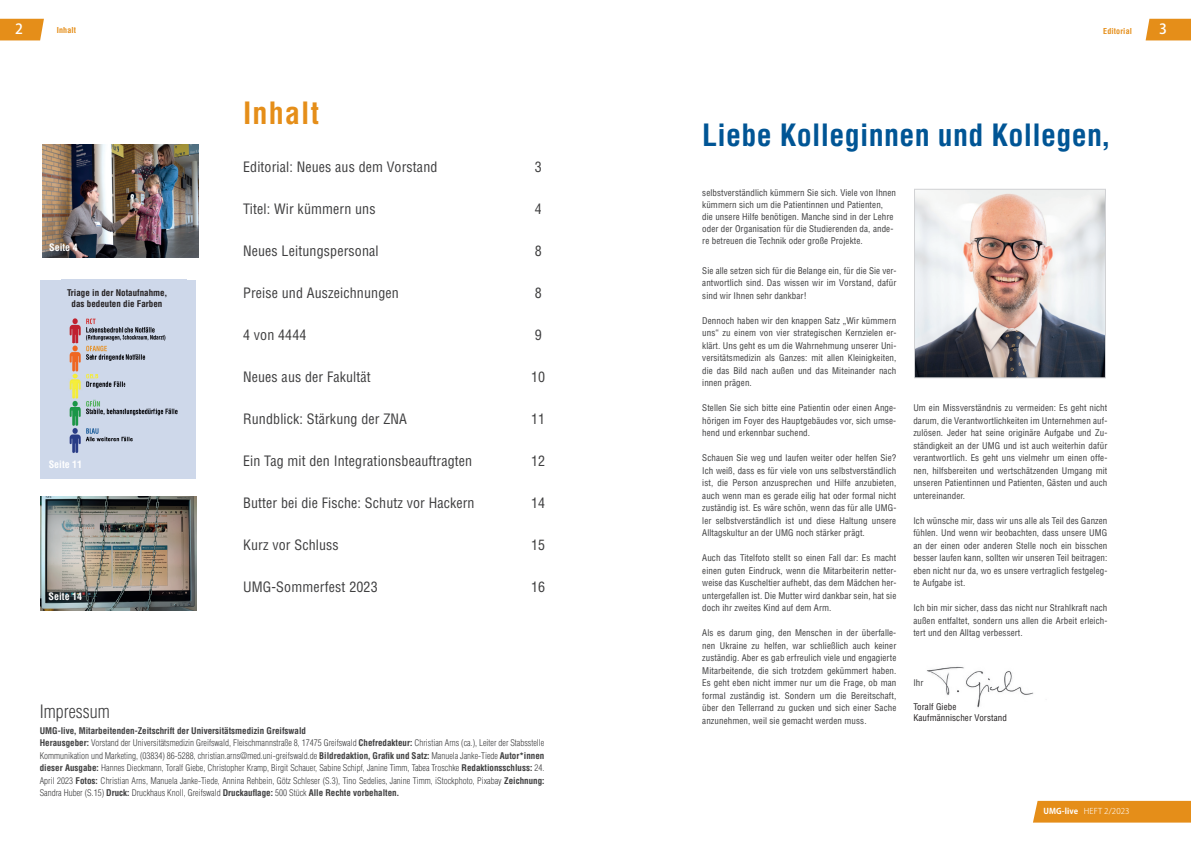
<style>
.page{position:relative;width:1191px;height:842px;background:#fff}
.page>*{position:absolute;margin:0;border:0;box-sizing:border-box;transform-origin:0 0}
.t1{font:700 condensed 30px "Helvetica";letter-spacing:.01em;color:#005595}
.t2{font:700 condensed 30px "Helvetica";letter-spacing:.04em;color:#e58e19}
.t3{font:300 condensed 18px "Helvetica";color:#3e3e3f}
.t4{font:condensed 14px "Helvetica";letter-spacing:.01em;color:#3e3e3f}
.t5{font:500 14px "Koz Go Pr 6 N";color:#fff}
.t6{font:700 condensed 10px "Helvetica";color:#fff}
.t7{font:condensed 9px/12.5px "Helvetica";letter-spacing:.01em;color:#3e3e3f;text-align:justify}
.t8{font:300 condensed 9px/12.5px "Helvetica";color:#3e3e3f}
.t9{font:700 condensed 9px/10.8px "Helvetica";color:#231f20;text-align:center}
.t10{font:condensed 9px/11px "Helvetica";letter-spacing:.01em;color:#231f20}
.t11{font:300 8px "Koz Go Pr 6 N";letter-spacing:.01em;color:#fff}
.t12{font:700 condensed 8px "Helvetica";letter-spacing:.02em;color:#e58e19}
.s1{font-weight:700}
</style>
<div class="page">
<svg style="left:1145px;top:19px;width:46px;height:21px"></svg>
<svg style="left:0;top:19px;width:44px;height:21px"></svg>
<div style="left:1033px;top:801px;width:158px;height:21px;background:#e58e19"></div>
<img style="left:927px;top:666px;width:107px;height:42px">
<img style="left:42px;top:144px;width:156px;height:113px">
<img style="left:40px;top:497px;width:156px;height:113px">
<div style="left:40px;top:280px;width:156px;height:198px;background:#ced8ea"></div>
<img style="left:69px;top:318px;width:109px;height:135px">
<img style="left:916px;top:191px;width:187px;height:185px">
<div style="left:914px;top:189px;width:191px;height:189px;border:1px solid #d1d2d4"></div>
<h3 class="t5" style="left:15px;top:21px;width:9px">2</h3>
<p class="t12" style="left:57px;top:25px;width:21px">Inhalt</p>
<p class="t12" style="left:1103px;top:26px;width:30px">Editorial</p>
<h3 class="t5" style="left:1159px;top:21px;width:9px">3</h3>
<p class="t6" style="left:49px;top:241px;width:30px">Seite 4</p>
<p class="t9" style="left:67px;top:288px;width:101px">Triage in der Notaufnahme, das bedeuten die Farben</p>
<p class="t6" style="left:49px;top:458px;width:35px">Seite 11</p>
<p class="t6" style="left:49px;top:590px;width:35px">Seite 14</p>
<h1 class="t2" style="left:243px;top:94px;width:78px">Inhalt</h1>
<h3 class="t4" style="left:243px;top:158px;width:196px">Editorial: Neues aus dem Vorstand</h3>
<h3 class="t4" style="left:535px;top:158px;width:8px">3</h3>
<h3 class="t4" style="left:243px;top:200px;width:134px">Titel: Wir kümmern uns</h3>
<h3 class="t4" style="left:535px;top:200px;width:8px">4</h3>
<h3 class="t4" style="left:243px;top:242px;width:137px">Neues Leitungspersonal</h3>
<h3 class="t4" style="left:535px;top:242px;width:8px">8</h3>
<h3 class="t4" style="left:243px;top:284px;width:157px">Preise und Auszeichnungen</h3>
<h3 class="t4" style="left:535px;top:284px;width:8px">8</h3>
<h3 class="t4" style="left:243px;top:326px;width:65px">4 von 4444</h3>
<h3 class="t4" style="left:535px;top:326px;width:8px">9</h3>
<h3 class="t4" style="left:243px;top:368px;width:129px">Neues aus der Fakultät</h3>
<h3 class="t4" style="left:531px;top:368px;width:16px">10</h3>
<h3 class="t4" style="left:243px;top:410px;width:165px">Rundblick: Stärkung der ZNA</h3>
<h3 class="t4" style="left:531px;top:410px;width:16px">11</h3>
<h3 class="t4" style="left:243px;top:452px;width:231px">Ein Tag mit den Integrationsbeauftragten</h3>
<h3 class="t4" style="left:531px;top:452px;width:16px">12</h3>
<h3 class="t4" style="left:243px;top:494px;width:233px">Butter bei die Fische: Schutz vor Hackern</h3>
<h3 class="t4" style="left:531px;top:494px;width:16px">14</h3>
<h3 class="t4" style="left:243px;top:536px;width:97px">Kurz vor Schluss</h3>
<h3 class="t4" style="left:531px;top:536px;width:16px">15</h3>
<h3 class="t4" style="left:243px;top:578px;width:136px">UMG-Sommerfest 2023</h3>
<h3 class="t4" style="left:531px;top:578px;width:16px">16</h3>
<h2 class="t3" style="left:40px;top:700px;width:72px">Impressum</h2>
<p class="t8" style="left:40px;top:724px;width:506px"><span class="s1">UMG-live, Mitarbeitenden-Zeitschrift der Universitätsmedizin Greifswald<br>Herausgeber:</span> Vorstand der Universitätsmedizin Greifswald, Fleischmannstraße 8, 17475 Greifswald <span class="s1">Chefredakteur:</span> Christian Arns (ca.), Leiter der Stabsstelle Kommunikation und Marketing, (03834) 86-5288, christian.arns@med.uni-greifswald.de <span class="s1">Bildredaktion, Grafik und Satz:</span> Manuela Janke-Tiede <span class="s1">Autor*innen dieser Ausgabe:</span> Hannes Dieckmann, Toralf Giebe, Christopher Kramp, Birgit Schauer, Sabine Schipf, Janine Timm, Tabea Troschke <span class="s1">Redaktionsschluss:</span> 24.<br>April 2023 <span class="s1">Fotos:</span> Christian Arns, Manuela Janke-Tiede, Annina Rehbein, Götz Schleser (S.3), Tino Sedelies, Janine Timm, iStockphoto, Pixabay <span class="s1">Zeichnung:<br></span>Sandra Huber (S.15) <span class="s1">Druck:</span> Druckhaus Knoll, Greifswald <span class="s1">Druckauflage:</span> 500 Stück <span class="s1">Alle Rechte vorbehalten.</span></p>
<h1 class="t1" style="left:702px;top:116px;width:409px">Liebe Kolleginnen und Kollegen,</h1>
<p class="t7" style="left:702px;top:187px;width:195px;line-height:12px;text-align:left">selbstverständlich kümmern Sie sich. Viele von Ihnen kümmern sich um die Patientinnen und Patienten, die unsere Hilfe benötigen. Manche sind in der Lehre oder der Organisation für die Studierenden da, ande&shy;re betreuen die Technik oder große Projekte.</p>
<p class="t7" style="left:702px;top:264px;width:196px">Sie alle setzen sich für die Belange ein, für die Sie ver&shy;antwortlich sind. Das wissen wir im Vorstand, dafür sind wir Ihnen sehr dankbar!</p>
<p class="t7" style="left:702px;top:314px;width:196px">Dennoch haben wir den knappen Satz „Wir kümmern uns“ zu einem von vier strategischen Kernzielen er&shy;klärt. Uns geht es um die Wahrnehmung unserer Uni&shy;versitätsmedizin als Ganzes: mit allen Kleinigkeiten, die das Bild nach außen und das Miteinander nach innen prägen.</p>
<p class="t7" style="left:702px;top:401px;width:195px">Stellen Sie sich bitte eine Patientin oder einen Ange&shy;hörigen im Foyer des Hauptgebäudes vor, sich umse&shy;hend und erkennbar suchend.</p>
<p class="t7" style="left:702px;top:451px;width:196px">Schauen Sie weg und laufen weiter oder helfen Sie?<br>Ich weiß, dass es für viele von uns selbstverständlich ist, die Person anzusprechen und Hilfe anzubieten, auch wenn man es gerade eilig hat oder formal nicht zuständig ist. Es wäre schön, wenn das für alle UMG&shy;ler selbstverständlich ist und diese Haltung unsere Alltagskultur an der UMG noch stärker prägt.</p>
<p class="t7" style="left:702px;top:551px;width:196px">Auch das Titelfoto stellt so einen Fall dar: Es macht einen guten Eindruck, wenn die Mitarbeiterin netter&shy;weise das Kuscheltier aufhebt, das dem Mädchen her&shy;untergefallen ist. Die Mutter wird dankbar sein, hat sie doch ihr zweites Kind auf dem Arm.</p>
<p class="t7" style="left:702px;top:626px;width:196px">Als es darum ging, den Menschen in der überfalle&shy;nen Ukraine zu helfen, war schließlich auch keiner zuständig. Aber es gab erfreulich viele und engagierte Mitarbeitende, die sich trotzdem gekümmert haben.<br>Es geht eben nicht immer nur um die Frage, ob man formal zuständig ist. Sondern um die Bereitschaft, über den Tellerrand zu gucken und sich einer Sache anzunehmen, weil sie gemacht werden muss.</p>
<p class="t7" style="left:913px;top:401px;width:196px">Um ein Missverständnis zu vermeiden: Es geht nicht darum, die Verantwortlichkeiten im Unternehmen auf&shy;zulösen. Jeder hat seine originäre Aufgabe und Zu&shy;ständigkeit an der UMG und ist auch weiterhin dafür verantwortlich. Es geht uns vielmehr um einen offe&shy;nen, hilfsbereiten und wertschätzenden Umgang mit unseren Patientinnen und Patienten, Gästen und auch untereinander.</p>
<p class="t7" style="left:913px;top:514px;width:196px">Ich wünsche mir, dass wir uns alle als Teil des Ganzen fühlen. Und wenn wir beobachten, dass unsere UMG an der einen oder anderen Stelle noch ein bisschen besser laufen kann, sollten wir unseren Teil beitragen: eben nicht nur da, wo es unsere vertraglich festgeleg&shy;te Aufgabe ist.</p>
<p class="t7" style="left:913px;top:601px;width:195px">Ich bin mir sicher, dass das nicht nur Strahlkraft nach außen entfaltet, sondern uns allen die Arbeit erleich&shy;tert und den Alltag verbessert.</p>
<p class="t7" style="left:913px;top:676px;width:12px">Ihr</p>
<p class="t10" style="left:913px;top:701px;width:95px">Toralf Giebe<br>Kaufmännischer Vorstand</p>
<p class="t11" style="left:1043px;top:807px;width:88px"><span class="s1">UMG-live</span> HEFT 2/2023</p>
</div>
